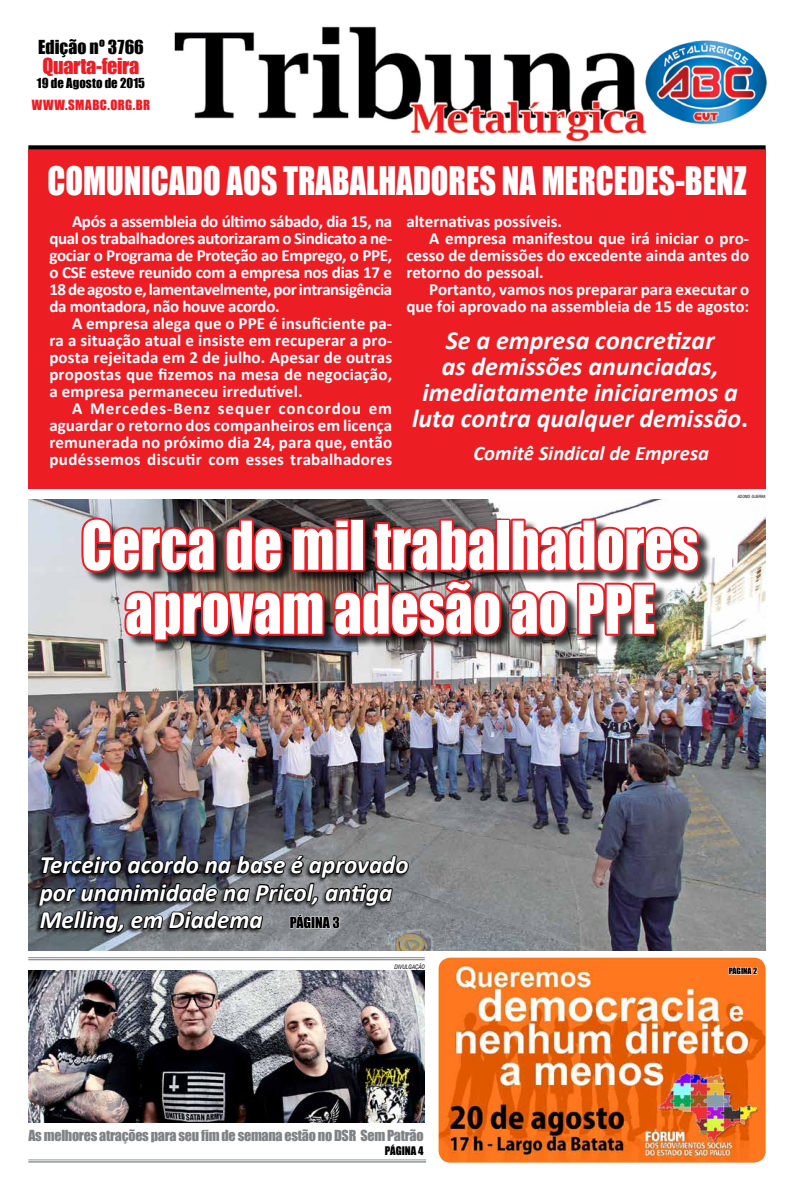
<style>
.page{position:relative;width:794px;height:1191px;background:#fff}
.page>*{position:absolute;margin:0;border:0;box-sizing:border-box;transform-origin:0 0}
.t1{font:62px/64px "Impact";color:#fff;scale:.89 1}
.t2{font:36.1px "Impact";color:#fff;scale:.9 1}
.t3{font:italic 700 26px/26px "Calibri";color:#fff;text-align:center}
.t4{font:italic 700 25px/27.5px "Calibri";color:#fff}
.t5{font:italic 700 20.6px "Calibri";color:#fff}
.t6{font:20.3px "Impact";letter-spacing:-.02em;color:#ed1d24}
.t7{font:17.7px "Impact";letter-spacing:.005em;color:#000}
.t8{font:700 17px/17px "Calibri";color:#fff;text-align:justify}
.t9{font:14px "Impact";letter-spacing:-.02em;color:#808285}
.t10{font:14px "Impact";color:#000}
.t11{font:12.9px "Impact";letter-spacing:.035em;color:#ed1d24}
.t12{font:12.7px "Impact";letter-spacing:.005em;color:#000}
.t13{font:10.9px "Impact";color:#000}
.t14{font:8px "Impact";color:#000}
.t15{font:italic condensed 6px "Swiss 721 BT";color:#000}
.t16{font:italic condensed 4.2px "Swiss 721 BT";color:#000}
.s1{font-style:normal}
</style>
<div class="page">
<div style="left:28px;top:149px;width:737px;height:340px;background:#ed1d24"></div>
<img style="left:438px;top:957px;width:327px;height:205px">
<img style="left:28px;top:499px;width:737px;height:452px">
<img style="left:174px;top:26px;width:593px;height:116px">
<svg style="left:28px;top:145px;width:737px;height:4px;background:#141414"></svg>
<hr style="left:28px;top:1161px;width:398px;height:1px;background:#939598">
<hr style="left:28px;top:1159px;width:398px;height:1px;background:#939598">
<svg style="left:38px;top:838px;width:372px;height:107px;background:#50545b"></svg>
<hr style="left:28px;top:958px;width:397px;height:2px;background:#939598">
<hr style="left:28px;top:957px;width:397px;height:1px;background:#939598">
<img style="left:79px;top:515px;width:623px;height:145px">
<img style="left:28px;top:970px;width:397px;height:152px">
<svg style="left:728px;top:960px;width:30px;height:17px"></svg>
<p class="t7" style="left:38px;top:33px;width:107px">Edição nº 3766</p>
<p class="t6" style="left:43px;top:50px;width:98px">Quarta-feira</p>
<p class="t12" style="left:37px;top:73px;width:110px">19 de Agosto de 2015</p>
<p class="t11" style="left:32px;top:95px;width:120px">www.smabc.org.br</p>
<h2 class="t2" style="left:47px;top:152px;width:778px">COMUNICADO AOS TRABALHADORES NA MERCEDES-BENZ</h2>
<p class="t8" style="left:49px;top:212px;width:344px;text-indent:23px">Após a assembleia do último sábado, dia 15, na qual os trabalhadores autorizaram o Sindicato a ne&shy;gociar o Programa de Proteção ao Emprego, o PPE, o CSE esteve reunido com a empresa nos dias 17 e 18 de agosto e, lamentavelmente, por intransigência da montadora, não houve acordo.</p>
<p class="t8" style="left:49px;top:314px;width:344px;text-indent:23px">A empresa alega que o PPE é insuficiente pa&shy;ra a situação atual e insiste em recuperar a pro&shy;posta rejeitada em 2 de julho. Apesar de outras propostas que fizemos na mesa de negociação, a empresa permaneceu irredutível.</p>
<p class="t8" style="left:49px;top:399px;width:344px;text-indent:23px">A Mercedes-Benz sequer concordou em aguardar o retorno dos companheiros em licença remunerada no próximo dia 24, para que, então pudéssemos discutir com esses trabalhadores</p>
<p class="t8" style="left:406px;top:212px;width:157px">alternativas possíveis.</p>
<p class="t8" style="left:429px;top:229px;width:322px">A empresa manifestou que irá iniciar o pro-</p>
<p class="t8" style="left:406px;top:246px;width:344px">cesso de demissões do excedente ainda antes do</p>
<p class="t8" style="left:406px;top:263px;width:139px">retorno do pessoal.</p>
<p class="t8" style="left:429px;top:280px;width:322px">Portanto, vamos nos preparar para executar o</p>
<p class="t8" style="left:406px;top:297px;width:344px">que foi aprovado na assembleia de 15 de agosto:</p>
<h3 class="t3" style="left:412px;top:327px;width:338px">Se a empresa concretizar<br>as demissões anunciadas, imediatamente iniciaremos a luta contra qualquer demissão<span class="s1">.</span></h3>
<p class="t5" style="left:473px;top:440px;width:237px">Comitê Sindical de Empresa</p>
<h1 class="t1" style="left:125px;top:512px;width:646px;text-indent:-44px">Cerca de mil trabalhadores aprovam adesão ao ppe</h1>
<p class="t16" style="left:738px;top:493px;width:29px">ADONIS GUERRA</p>
<h3 class="t4" style="left:40px;top:851px;width:370px">Terceiro acordo na base é aprovado por unanimidade na Pricol, antiga<br>Melling, em Diadema</h3>
<p class="t10" style="left:290px;top:911px;width:52px">Página 3</p>
<p class="t15" style="left:394px;top:963px;width:32px">DIVULGA ÇÃO</p>
<p class="t9" style="left:28px;top:1124px;width:397px">As melhores atrações para seu fim de semana estão no DSR Sem Patrão</p>
<p class="t13" style="left:385px;top:1142px;width:40px">Página 4</p>
<p class="t14" style="left:728px;top:964px;width:30px">Página 2</p>
</div>
